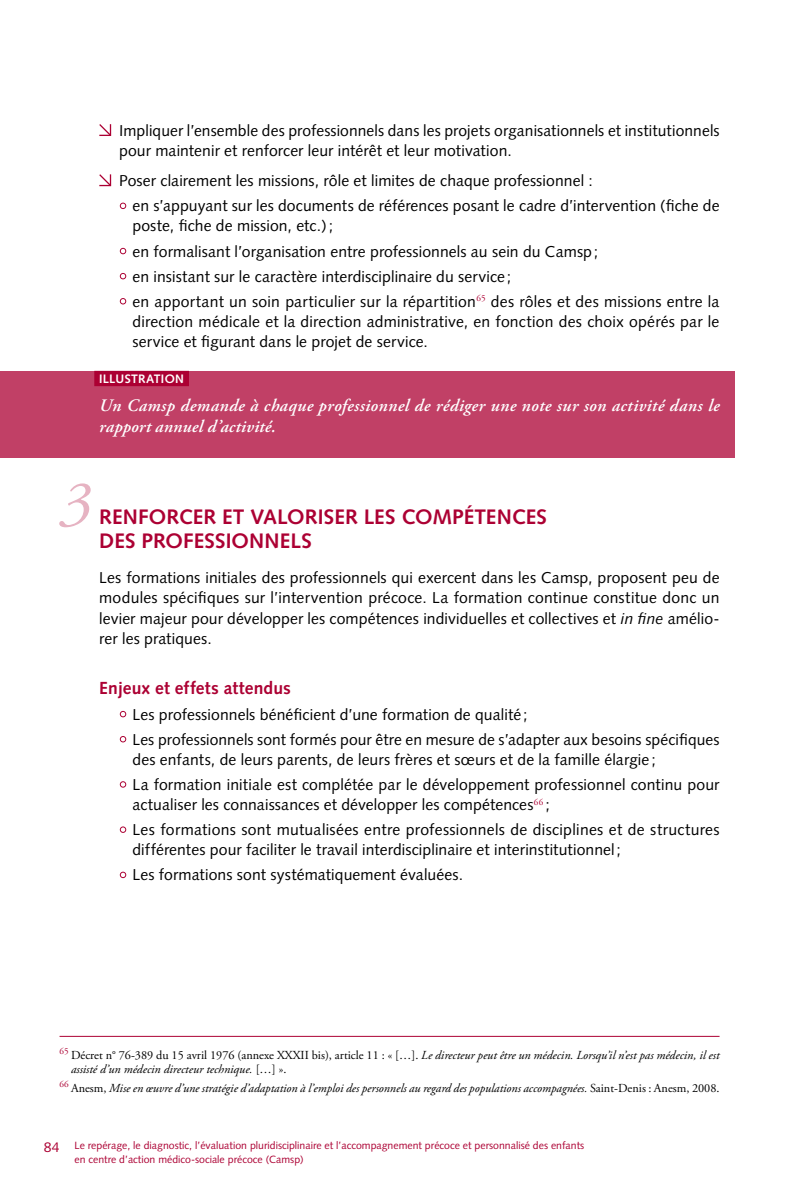
<style>
.page{position:relative;width:794px;height:1191px;background:#fff}
.page>*{position:absolute;margin:0;border:0;box-sizing:border-box;transform-origin:0 0}
.t1{font:italic 63px "Adobe Garamond Pro";color:#e6b3c2}
.t2{font:700 21px/24.5px "Syntax";color:#ac0033}
.t3{font:italic 600 17.5px/21.9px "Adobe Garamond Pro";letter-spacing:.025em;color:#fff}
.t4{font:700 17.5px "Syntax";letter-spacing:.01em;color:#ac0033}
.t5{font:15.75px/25px "Syntax";letter-spacing:.01em;color:#000}
.t6{font:14px "Syntax";color:#ac0033}
.t7{font:italic 12.25px/14px "Adobe Garamond Pro";color:#000}
.t8{font:700 12.25px "Syntax";letter-spacing:.025em;color:#fff}
.t9{font:10.5px/14px "Syntax";color:#ac0033}
.s1{font-style:italic}
.s2{font-style:normal}
</style>
<div class="page">
<svg style="left:99px;top:124px;width:13px;height:12px"></svg>
<svg style="left:99px;top:174px;width:13px;height:13px"></svg>
<svg style="left:120px;top:203px;width:6px;height:6px"></svg>
<svg style="left:120px;top:248px;width:6px;height:6px"></svg>
<svg style="left:120px;top:273px;width:6px;height:6px"></svg>
<svg style="left:120px;top:298px;width:6px;height:6px"></svg>
<svg style="left:120px;top:711px;width:6px;height:6px"></svg>
<svg style="left:120px;top:736px;width:6px;height:6px"></svg>
<svg style="left:120px;top:781px;width:6px;height:6px"></svg>
<div style="left:120px;top:826px;width:6px;height:7px;border:1px solid #ac0033;border-radius:50%"></div>
<div style="left:120px;top:871px;width:6px;height:7px;border:1px solid #ac0033;border-radius:50%"></div>
<div style="left:0;top:371px;width:734px;height:86px;background:#c14066"></div>
<div style="left:94px;top:371px;width:95px;height:15px;background:#ac0033"></div>
<hr style="left:60px;top:1036px;width:659px;height:1px;background:#ac0033">
<p class="t5" style="left:119px;top:121px;width:602px;line-height:20.1px">Impliquer l’ensemble des professionnels dans les projets organisationnels et institutionnels pour maintenir et renforcer leur intérêt et leur motivation.</p>
<p class="t5" style="left:132px;top:168px;width:588px;text-indent:-13px">Poser clairement les missions, rôle et limites de chaque professionnel :<br>en s’appuyant sur les documents de références posant le cadre d’intervention (fiche de</p>
<p class="t5" style="left:132px;top:213px;width:588px">poste, fiche de mission, etc.);<br>en formalisant l’organisation entre professionnels au sein du Camsp;<br>en insistant sur le caractère interdisciplinaire du service;<br>en apportant un soin particulier sur la répartition<sup>65</sup> des rôles et des missions entre la</p>
<p class="t5" style="left:132px;top:311px;width:588px;line-height:20.1px">direction médicale et la direction administrative, en fonction des choix opérés par le service et figurant dans le projet de service.</p>
<p class="t8" style="left:99px;top:371px;width:86px">ILLUSTRATION</p>
<p class="t3" style="left:99px;top:395px;width:622px">Un Camsp demande à chaque professionnel de rédiger une note sur son activité dans le rapport annuel d’activité.</p>
<p class="t1" style="left:60px;top:466px;width:33px">3</p>
<p class="t2" style="left:99px;top:504px;width:449px">RENFORCER ET VALORISER LES COMPÉTENCES<br>DES PROFESSIONNELS</p>
<p class="t5" style="left:99px;top:568px;width:622px;line-height:20.1px;text-align:justify">Les formations initiales des professionnels qui exercent dans les Camsp, proposent peu de modules spécifiques sur l’intervention précoce. La formation continue constitue donc un levier majeur pour développer les compétences individuelles et collectives et <span class="s1">in fine</span> amélio&shy;rer les pratiques.</p>
<p class="t4" style="left:99px;top:678px;width:193px">Enjeux et effets attendus</p>
<p class="t5" style="left:132px;top:701px;width:588px">Les professionnels bénéficient d’une formation de qualité;<br>Les professionnels sont formés pour être en mesure de s’adapter aux besoins spécifiques</p>
<p class="t5" style="left:132px;top:747px;width:588px">des enfants, de leurs parents, de leurs frères et sœurs et de la famille élargie;<br>La formation initiale est complétée par le développement professionnel continu pour</p>
<p class="t5" style="left:132px;top:792px;width:588px">actualiser les connaissances et développer les compétences<sup>66</sup> ;<br>Les formations sont mutualisées entre professionnels de disciplines et de structures</p>
<p class="t5" style="left:132px;top:837px;width:490px">différentes pour faciliter le travail interdisciplinaire et interinstitutionnel;<br>Les formations sont systématiquement évaluées.</p>
<p class="t7" style="left:71px;top:1048px;width:650px;text-indent:-11px"><sup>65</sup> <span class="s2">Décret n° 76-389 du 15 avril 1976 (annexe XXXII bis), article 11 : « […].</span> Le directeur peut être un médecin. Lorsqu’il n’est pas médecin, il est assisté d’un médecin directeur technique. <span class="s2">[…] ».</span></p>
<p class="t7" style="left:60px;top:1081px;width:661px"><sup>66</sup> <span class="s2">Anesm,</span> Mise en œuvre d’une stratégie d’adaptation à l’emploi des personnels au regard des populations accompagnées. <span class="s2">Saint-Denis : Anesm, 2008.</span></p>
<p class="t6" style="left:44px;top:1138px;width:17px">84</p>
<p class="t9" style="left:74px;top:1138px;width:511px">Le repérage, le diagnostic, l’évaluation pluridisciplinaire et l’accompagnement précoce et personnalisé des enfants en centre d’action médico-sociale précoce (Camsp)</p>
</div>
